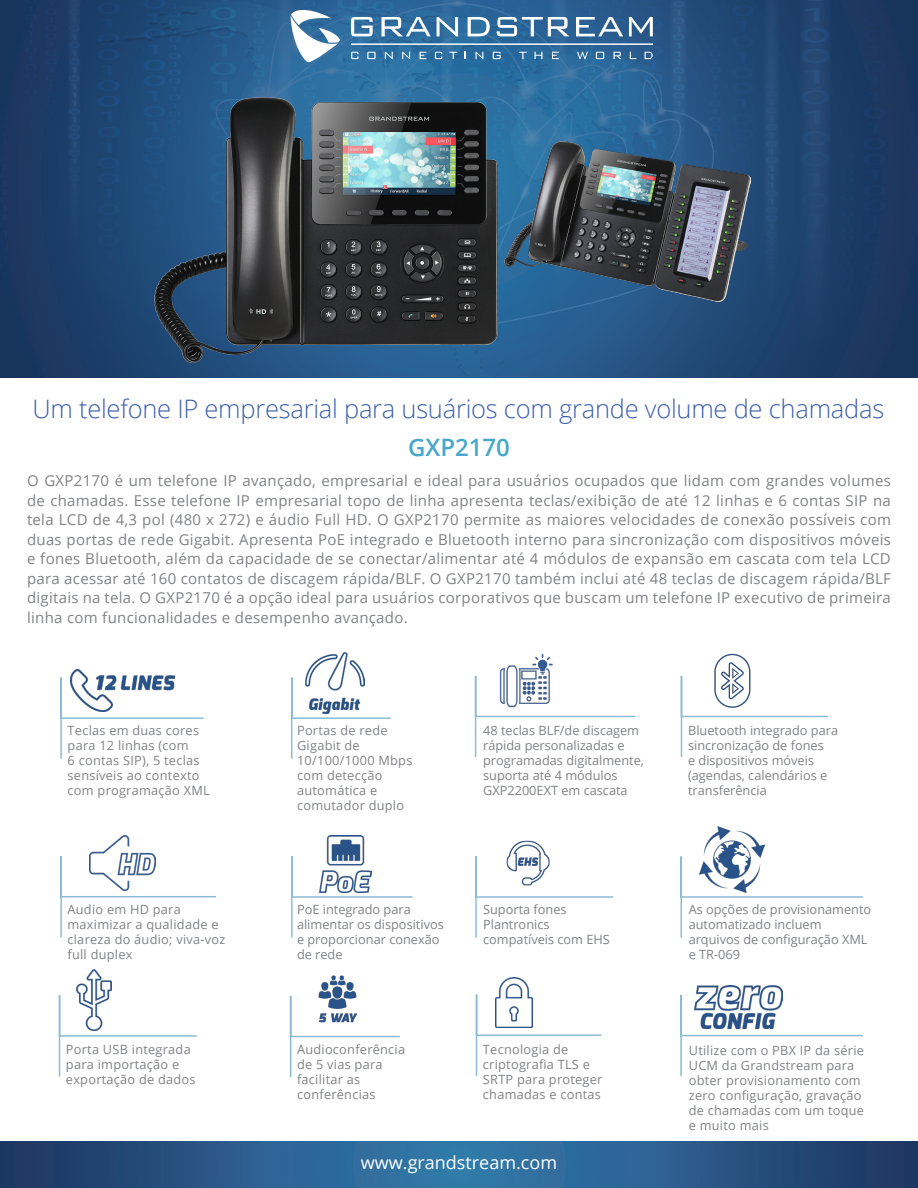
<style>
.page{position:relative;width:918px;height:1188px;background:#fff}
.page>*{position:absolute;margin:0;border:0;box-sizing:border-box;transform-origin:0 0}
.t1{font:300 25.5px "Open Sans";letter-spacing:-.01em;color:#3e60ac}
.t2{font:600 24px "Open Sans";color:#46a8ca}
.t3{font:18px "Open Sans";color:#fff}
.t4{font:15px/19.5px "Open Sans";letter-spacing:.02em;color:#808285;text-align:justify}
.t5{font:12.75px/15px "Open Sans";letter-spacing:.02em;color:#808285}
.t6{font:12.75px/15px "Open Sans";color:#808285}
</style>
<div class="page">
<img style="left:0;top:0;width:918px;height:378px">
<img style="left:505px;top:141px;width:246px;height:160px">
<img style="left:154px;top:97px;width:343px;height:266px">
<svg style="left:291px;top:10px;width:49px;height:52px"></svg>
<svg style="left:351px;top:17px;width:22px;height:19px"></svg>
<svg style="left:382px;top:17px;width:49px;height:19px"></svg>
<svg style="left:437px;top:17px;width:21px;height:19px"></svg>
<svg style="left:468px;top:17px;width:22px;height:19px"></svg>
<svg style="left:497px;top:17px;width:72px;height:19px"></svg>
<svg style="left:576px;top:17px;width:47px;height:19px"></svg>
<svg style="left:629px;top:17px;width:24px;height:19px"></svg>
<svg style="left:351px;top:52px;width:7px;height:7px"></svg>
<svg style="left:367px;top:52px;width:9px;height:7px"></svg>
<svg style="left:385px;top:52px;width:8px;height:7px"></svg>
<svg style="left:402px;top:52px;width:8px;height:7px"></svg>
<svg style="left:420px;top:52px;width:6px;height:7px"></svg>
<svg style="left:435px;top:52px;width:7px;height:7px"></svg>
<svg style="left:449px;top:52px;width:8px;height:7px"></svg>
<svg style="left:476px;top:52px;width:7px;height:7px"></svg>
<svg style="left:493px;top:52px;width:8px;height:7px"></svg>
<svg style="left:519px;top:52px;width:8px;height:7px"></svg>
<svg style="left:535px;top:52px;width:8px;height:7px"></svg>
<svg style="left:552px;top:52px;width:7px;height:7px"></svg>
<svg style="left:645px;top:52px;width:8px;height:7px"></svg>
<svg style="left:596px;top:52px;width:8px;height:7px"></svg>
<svg style="left:614px;top:52px;width:7px;height:7px"></svg>
<svg style="left:630px;top:52px;width:6px;height:7px"></svg>
<svg style="left:577px;top:52px;width:11px;height:7px"></svg>
<hr style="left:351px;top:44px;width:302px;height:1px;background:#fff">
<svg style="left:0;top:1142px;width:918px;height:46px;background:#295988"></svg>
<img style="left:89px;top:836px;width:66px;height:19px">
<img style="left:306px;top:653px;width:58px;height:23px">
<img style="left:499px;top:653px;width:54px;height:21px">
<img style="left:703px;top:826px;width:62px;height:29px">
<img style="left:71px;top:669px;width:103px;height:7px">
<img style="left:714px;top:653px;width:37px;height:21px">
<img style="left:326px;top:836px;width:39px;height:19px">
<img style="left:509px;top:840px;width:38px;height:15px">
<svg style="left:60px;top:676px;width:144px;height:83px"></svg>
<svg style="left:291px;top:676px;width:100px;height:83px"></svg>
<svg style="left:474px;top:674px;width:162px;height:83px"></svg>
<svg style="left:680px;top:674px;width:148px;height:83px"></svg>
<svg style="left:60px;top:855px;width:157px;height:83px"></svg>
<svg style="left:291px;top:855px;width:122px;height:83px"></svg>
<svg style="left:475px;top:855px;width:139px;height:83px"></svg>
<svg style="left:680px;top:855px;width:183px;height:83px"></svg>
<img style="left:77px;top:969px;width:34px;height:25px">
<svg style="left:58px;top:994px;width:139px;height:83px"></svg>
<img style="left:498px;top:977px;width:32px;height:16px">
<svg style="left:475px;top:993px;width:127px;height:83px"></svg>
<img style="left:318px;top:975px;width:38px;height:19px">
<svg style="left:289px;top:994px;width:111px;height:84px"></svg>
<img style="left:696px;top:985px;width:86px;height:8px">
<svg style="left:680px;top:993px;width:183px;height:84px"></svg>
<p class="t1" style="left:32px;top:391px;width:853px">Um telefone IP empresarial para usuários com grande volume de chamadas</p>
<p class="t2" style="left:408px;top:431px;width:103px">GXP2170</p>
<p class="t4" style="left:27px;top:471px;width:866px">O GXP2170 é um telefone IP avançado, empresarial e ideal para usuários ocupados que lidam com grandes volumes de chamadas. Esse telefone IP empresarial topo de linha apresenta teclas/exibição de até 12 linhas e 6 contas SIP na tela LCD de 4,3 pol (480 x 272) e áudio Full HD. O GXP2170 permite as maiores velocidades de conexão possíveis com duas portas de rede Gigabit. Apresenta PoE integrado e Bluetooth interno para sincronização com dispositivos móveis e fones Bluetooth, além da capacidade de se conectar/alimentar até 4 módulos de expansão em cascata com tela LCD para acessar até 160 contatos de discagem rápida/BLF. O GXP2170 também inclui até 48 teclas de discagem rápida/BLF digitais na tela. O GXP2170 é a opção ideal para usuários corporativos que buscam um telefone IP executivo de primeira linha com funcionalidades e desempenho avançado.</p>
<p class="t5" style="left:68px;top:723px;width:144px">Teclas em duas cores para 12 linhas (com<br>6 contas SIP), 5 teclas sensíveis ao contexto com programação XML</p>
<p class="t5" style="left:297px;top:723px;width:117px">Portas de rede<br>Gigabit de<br>10/100/1000 Mbps com detecção automática e comutador duplo</p>
<p class="t6" style="left:483px;top:723px;width:162px">48 teclas BLF/de discagem rápida personalizadas e programadas digitalmente, suporta até 4 módulos<br>GXP2200EXT em cascata</p>
<p class="t6" style="left:688px;top:723px;width:152px">Bluetooth integrado para sincronização de fones<br>e dispositivos móveis (agendas, calendários e transferência</p>
<p class="t5" style="left:68px;top:902px;width:159px">Audio em HD para maximizar a qualidade e clareza do áudio; viva-voz full duplex</p>
<p class="t6" style="left:297px;top:902px;width:148px">PoE integrado para alimentar os dispositivos e proporcionar conexão de rede</p>
<p class="t6" style="left:483px;top:902px;width:128px">Suporta fones<br>Plantronics compatíveis com EHS</p>
<p class="t6" style="left:689px;top:902px;width:184px">As opções de provisionamento automatizado incluem arquivos de configuração XML e TR-069</p>
<p class="t5" style="left:66px;top:1041px;width:131px">Porta USB integrada para importação e exportação de dados</p>
<p class="t5" style="left:483px;top:1042px;width:121px">Tecnologia de criptografia TLS e<br>SRTP para proteger chamadas e contas</p>
<p class="t5" style="left:297px;top:1042px;width:110px">Audioconferência de 5 vias para facilitar as conferências</p>
<p class="t5" style="left:689px;top:1043px;width:177px">Utilize com o PBX IP da série<br>UCM da Grandstream para obter provisionamento com zero configuração, gravação de chamadas com um toque e muito mais</p>
<p class="t3" style="left:361px;top:1151px;width:198px">www.grandstream.com</p>
</div>
